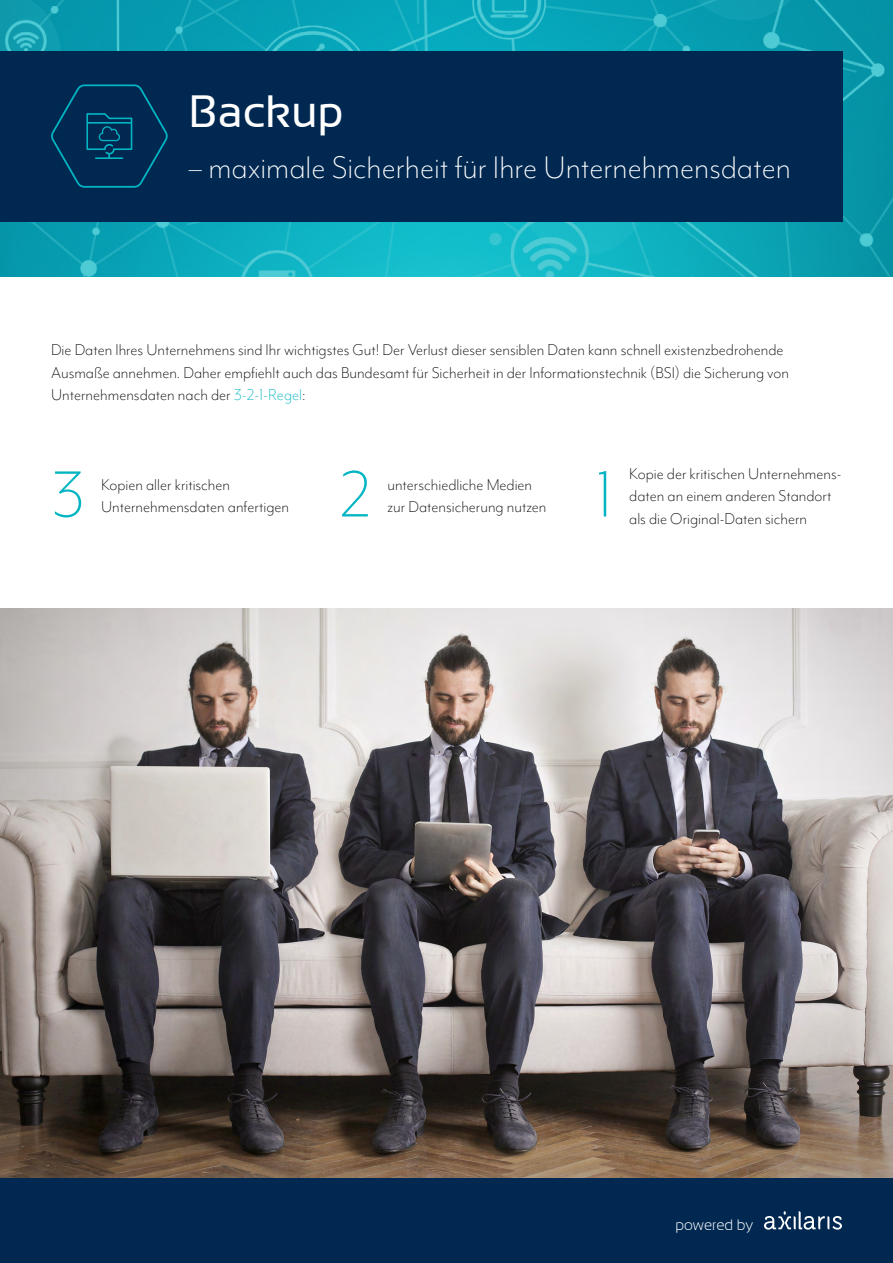
<style>
.page{position:relative;width:893px;height:1263px;background:#fff}
.page>*{position:absolute;margin:0;border:0;box-sizing:border-box;transform-origin:0 0}
.t1{font:300 75px "Mr Eaves Mod OT";color:#03b5c3}
.t2{font:45px "Sansation";color:#fff}
.t3{font:300 36px "Mr Eaves Mod OT";color:#fff}
.t4{font:300 18px/22.5px "Mr Eaves Mod OT";color:#000}
.t5{font:300 15px "Sansation";color:#fff}
.s1{color:#03b5c3}
</style>
<div class="page">
<div style="left:0;top:1178px;width:893px;height:85px;background:#002851"></div>
<img style="left:0;top:608px;width:893px;height:570px">
<img style="left:0;top:0;width:893px;height:276px">
<div style="left:0;top:51px;width:842px;height:170px;background:#002851"></div>
<svg style="left:764px;top:1211px;width:78px;height:18px"></svg>
<svg style="left:51px;top:84px;width:117px;height:104px"></svg>
<h2 class="t2" style="left:189px;top:86px;width:156px">Backup</h2>
<h3 class="t3" style="left:189px;top:148px;width:604px">– maximale Sicherheit für Ihre Unternehmensdaten</h3>
<p class="t4" style="left:51px;top:339px;width:739px">Die Daten Ihres Unternehmens sind Ihr wichtigstes Gut! Der Verlust dieser sensiblen Daten kann schnell existenzbedrohende<br>Ausmaße annehmen. Daher empfiehlt auch das Bundesamt für Sicherheit in der Informationstechnik (BSI) die Sicherung von<br>Unternehmensdaten nach der <span class="s1">3-2-1-Regel</span>:</p>
<h1 class="t1" style="left:51px;top:453px;width:35px">3</h1>
<p class="t4" style="left:101px;top:473px;width:131px">Kopien aller kritischen</p>
<p class="t4" style="left:101px;top:496px;width:190px">Unternehmensdaten anfertigen</p>
<h1 class="t1" style="left:339px;top:453px;width:34px">2</h1>
<p class="t4" style="left:387px;top:473px;width:146px">unterschiedliche Medien</p>
<p class="t4" style="left:387px;top:496px;width:161px">zur Datensicherung nutzen</p>
<h1 class="t1" style="left:596px;top:453px;width:19px">1</h1>
<p class="t4" style="left:629px;top:462px;width:214px">Kopie der kritischen Unternehmens&shy;daten an einem anderen Standort</p>
<p class="t4" style="left:629px;top:507px;width:179px">als die Original-Daten sichern</p>
<p class="t5" style="left:675px;top:1216px;width:79px">powered by</p>
</div>
